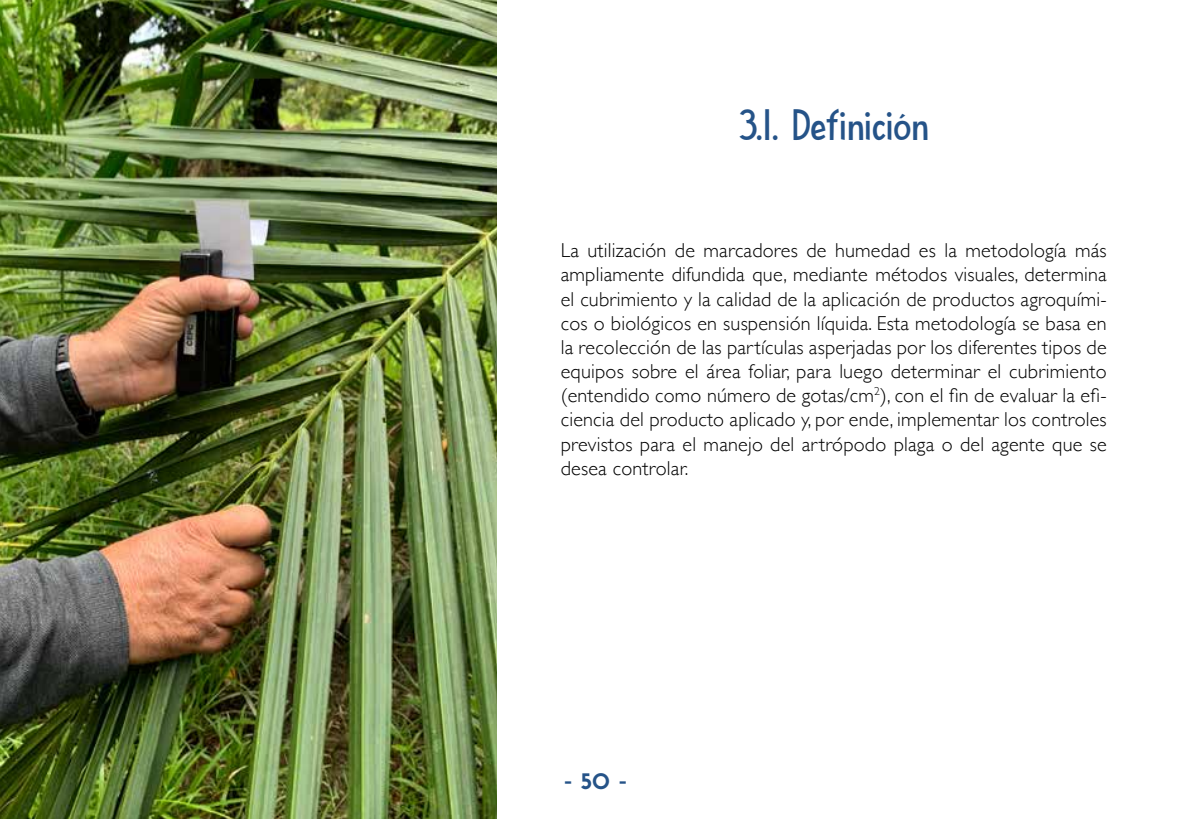
<style>
.page{position:relative;width:1191px;height:819px;background:#fff}
.page>*{position:absolute;margin:0;border:0;box-sizing:border-box;transform-origin:0 0}
.t1{font:38.5px "DK Blue Sheep";letter-spacing:-.04em;color:#255388}
.t2{font:21px "Sifonn Pro";color:#255388}
.t3{font:300 20.12px/24.2px "Gill Sans";letter-spacing:.01em;color:#000;text-align:justify}
</style>
<div class="page">
<img style="left:0;top:0;width:496px;height:819px">
<h1 class="t1" style="left:738px;top:103px;width:193px">3.1. Definición</h1>
<p class="t3" style="left:561px;top:237px;width:547px">La utilización de marcadores de humedad es la metodología más ampliamente difundida que, mediante métodos visuales, determina el cubrimiento y la calidad de la aplicación de productos agroquími&shy;cos o biológicos en suspensión líquida. Esta metodología se basa en la recolección de las partículas asperjadas por los diferentes tipos de equipos sobre el área foliar, para luego determinar el cubrimiento (entendido como número de gotas/cm<sup>2</sup>), con el fin de evaluar la efi&shy;ciencia del producto aplicado y, por ende, implementar los controles previstos para el manejo del artrópodo plaga o del agente que se desea controlar.</p>
<p class="t2" style="left:564px;top:767px;width:64px">- 50 -</p>
</div>
